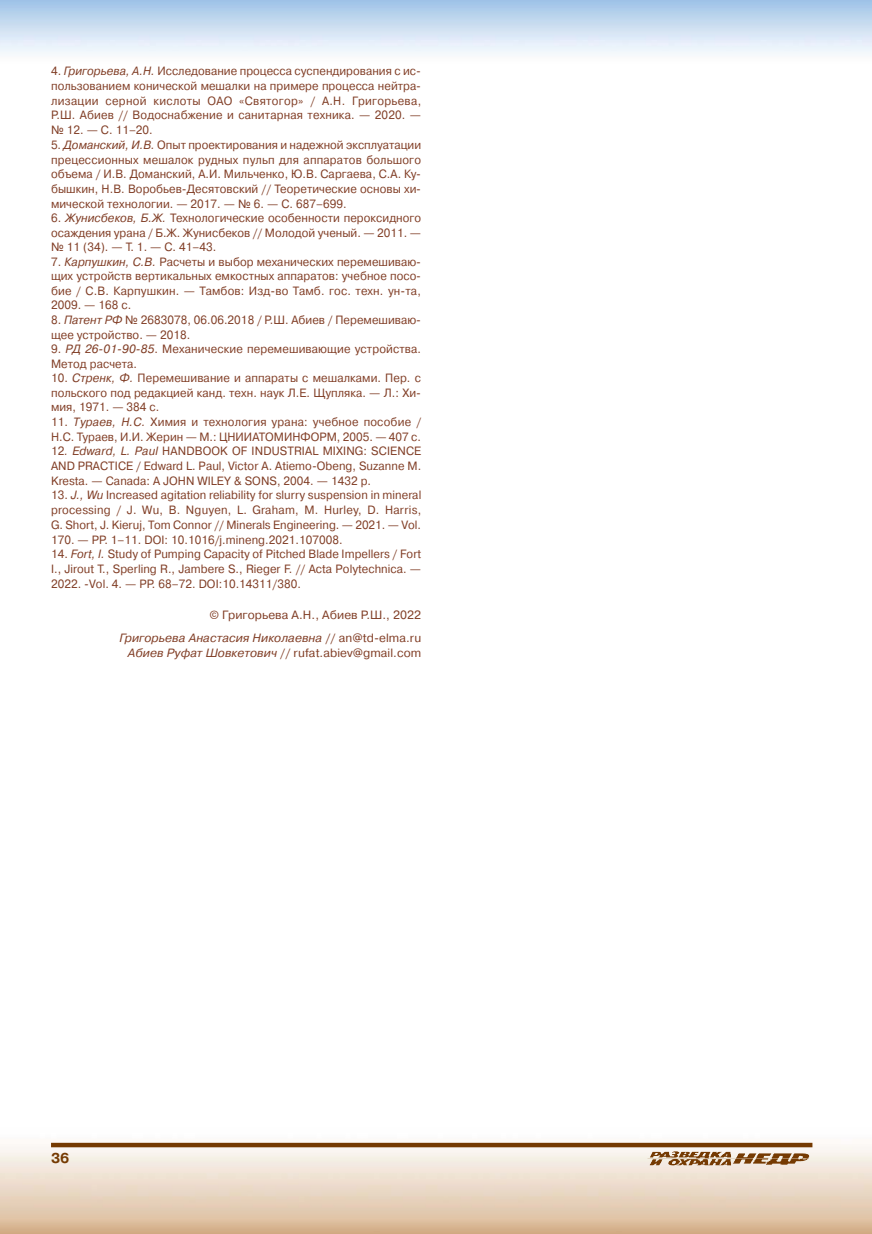
<style>
.page{position:relative;width:872px;height:1234px;background:#fff}
.page>*{position:absolute;margin:0;border:0;box-sizing:border-box;transform-origin:0 0}
.t1{font:700 14.25px "Pragmatica C";color:#753a02}
.t2{font:12px/14.7px "Pragmatica C";letter-spacing:.005em;color:#813e26;text-align:justify;scale:.95 1}
.t3{font:12px/23.2px "Pragmatica C";letter-spacing:.005em;color:#813e26;text-align:right}
.s1{font-style:italic}
</style>
<div class="page">
<img style="left:0;top:1142px;width:872px;height:91px">
<svg style="left:51px;top:1142px;width:761px;height:4px;background:#906033"></svg>
<img style="left:650px;top:1151px;width:80px;height:6px">
<p class="t2" style="left:51px;top:64px;width:391px">4. <span class="s1">Григорьева, А.Н.</span> Исследование процесса суспендирования с ис&shy;пользованием конической мешалки на примере процесса нейтра&shy;лизации серной кислоты ОАО «Святогор» / А.Н. Григорьева, Р.Ш. Абиев // Водоснабжение и санитарная техника. — 2020. — № 12. — С. 11–20.</p>
<p class="t2" style="left:51px;top:137px;width:391px">5. <span class="s1">Доманский, И.В.</span> Опыт проектирования и надежной эксплуатации прецессионных мешалок рудных пульп для аппаратов большого объема / И.В. Доманский, А.И. Мильченко, Ю.В. Саргаева, С.А. Ку&shy;бышкин, Н.В. Воробьев-Десятовский // Теоретические основы хи&shy;мической технологии. — 2017. — № 6. — С. 687–699.</p>
<p class="t2" style="left:51px;top:211px;width:391px">6. <span class="s1">Жунисбеков, Б.Ж.</span> Технологические особенности пероксидного осаждения урана / Б.Ж. Жунисбеков // Молодой ученый. — 2011. — № 11 (34). — Т. 1. — С. 41–43.</p>
<p class="t2" style="left:51px;top:254px;width:391px">7. <span class="s1">Карпушкин, С.В.</span> Расчеты и выбор механических перемешиваю&shy;щих устройств вертикальных емкостных аппаратов: учебное посо&shy;бие / С.В. Карпушкин. — Тамбов: Изд-во Тамб. гос. техн. ун-та, 2009. — 168 с.</p>
<p class="t2" style="left:51px;top:313px;width:391px">8. <span class="s1">Патент РФ</span> № 2683078, 06.06.2018 / Р.Ш. Абиев / Перемешиваю&shy;щее устройство. — 2018.</p>
<p class="t2" style="left:51px;top:342px;width:391px">9. <span class="s1">РД 26-01-90-85</span>. Механические перемешивающие устройства.<br>Метод расчета.</p>
<p class="t2" style="left:51px;top:371px;width:391px">10. <span class="s1">Стренк, Ф.</span> Перемешивание и аппараты с мешалками. Пер. с польского под редакцией канд. техн. наук Л.Е. Щупляка. — Л.: Хи&shy;мия, 1971. — 384 с.</p>
<p class="t2" style="left:51px;top:414px;width:391px">11. <span class="s1">Тураев, Н.С.</span> Химия и технология урана: учебное пособие /<br>Н.С. Тураев, И.И. Жерин — М.: ЦНИИАТОМИНФОРМ, 2005. — 407 с.</p>
<p class="t2" style="left:51px;top:444px;width:391px">12<span class="s1">. Edward, L. Paul</span> HANDBOOK OF INDUSTRIAL MIXING: SCIENCE AND PRACTICE / Edward L. Paul, Victor A. Atiemo-Obeng, Suzanne M.<br>Kresta. — Canada: A JOHN WILEY &amp; SONS, 2004. — 1432 p.</p>
<p class="t2" style="left:51px;top:488px;width:391px">13. <span class="s1">J., Wu</span> Increased agitation reliability for slurry suspension in mineral processing / J. Wu, B. Nguyen, L. Graham, M. Hurley, D. Harris, G. Short, J. Kieruj, Tom Connor // Minerals Engineering. — 2021. — Vol.<br>170. — PP. 1–11. DOI: 10.1016/j.mineng.2021.107008.</p>
<p class="t2" style="left:51px;top:547px;width:391px">14. <span class="s1">Fort, I.</span> Study of Pumping Capacity of Pitched Blade Impellers / Fort I., Jirout T., Sperling R., Jambere S., Rieger F. // Acta Polytechnica. — 2022. -Vol. 4. — PP. 68–72. DOI:10.14311/380.</p>
<p class="t3" style="left:120px;top:603px;width:303px">© Григорьева А.Н., Абиев Р.Ш., 2022<br><span class="s1">Григорьева Анастасия Николаевна</span> // an@td-elma.ru</p>
<p class="t3" style="left:128px;top:641px;width:295px"><span class="s1">Абиев Руфат Шовкетович</span> // rufat.abiev@gmail.com</p>
<p class="t1" style="left:51px;top:1150px;width:20px">36</p>
</div>
